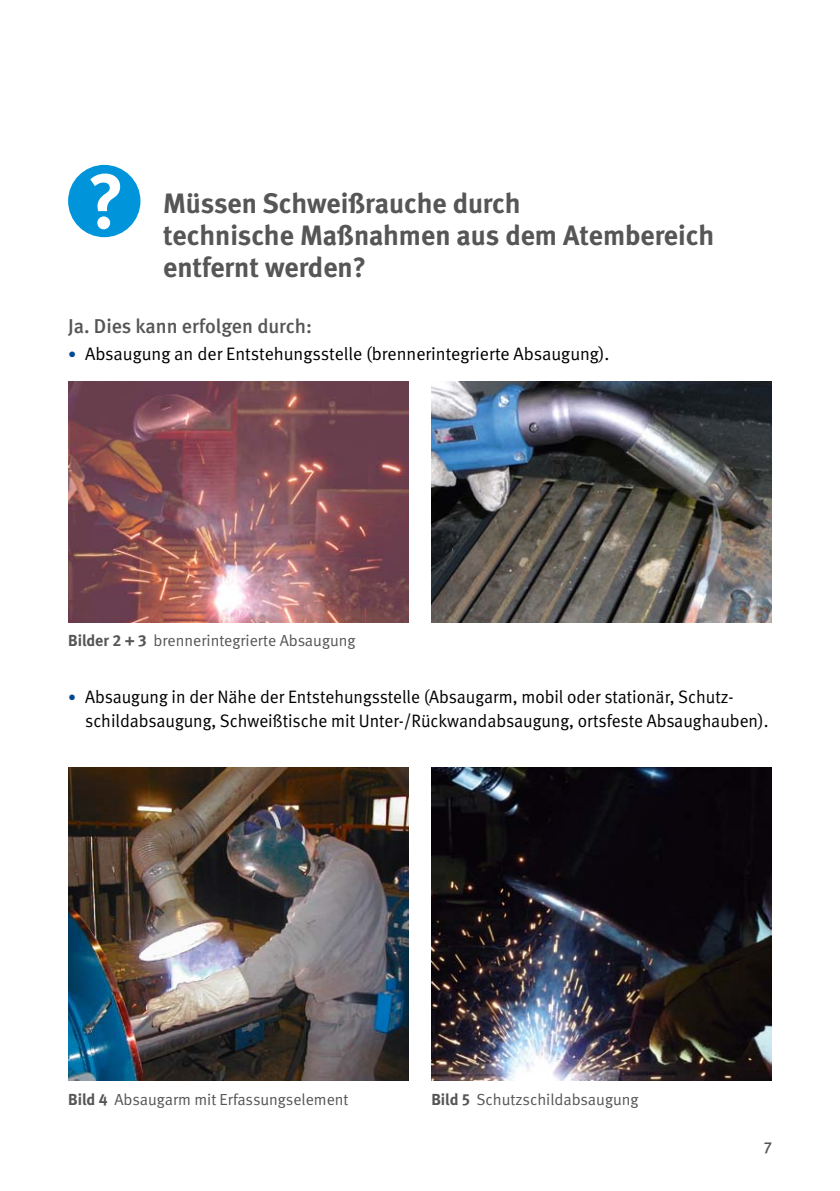
<style>
.page{position:relative;width:840px;height:1191px;background:#fff}
.page>*{position:absolute;margin:0;border:0;box-sizing:border-box;transform-origin:0 0}
.t1{font:700 28px/32px "DGUV Meta";color:#565656}
.t2{font:500 20px "DGUV Meta";color:#565656}
.t3{font:18px/24.2px "DGUV Meta";color:#000}
.t4{font:16px "DGUV Meta";color:#565656}
.t5{font:500 16px "DGUV Meta";color:#565656}
.s1{font-size:16px;color:#004993}
.s2{font-weight:700}
</style>
<div class="page">
<svg style="left:68px;top:165px;width:72px;height:72px"></svg>
<img style="left:431px;top:767px;width:340px;height:313px">
<img style="left:68px;top:767px;width:340px;height:313px">
<img style="left:68px;top:382px;width:340px;height:241px">
<img style="left:431px;top:382px;width:340px;height:240px">
<h1 class="t1" style="left:163px;top:188px;width:552px">Müssen Schweißrauche durch<br>technische Maßnahmen aus dem Atembereich entfernt werden?</h1>
<p class="t2" style="left:68px;top:315px;width:245px">Ja. Dies kann erfolgen durch:</p>
<p class="t3" style="left:68px;top:342px;width:542px"><span class="s1">•</span> Absaugung an der Entstehungsstelle (brennerintegrierte Absaugung).</p>
<p class="t4" style="left:68px;top:631px;width:289px"><span class="s2">Bilder 2 + 3</span> brennerintegrierte Absaugung</p>
<p class="t3" style="left:85px;top:685px;width:684px;text-indent:-17px"><span class="s1">•</span> Absaugung in der Nähe der Entstehungsstelle (Absaugarm, mobil oder stationär, Schutz&shy;schildabsaugung, Schweißtische mit Unter-/Rückwandabsaugung, ortsfeste Absaughauben).</p>
<p class="t4" style="left:68px;top:1089px;width:282px"><span class="s2">Bild 4</span> Absaugarm mit Erfassungselement</p>
<p class="t4" style="left:431px;top:1089px;width:208px"><span class="s2">Bild 5</span> Schutzschildabsaugung</p>
<p class="t5" style="left:763px;top:1137px;width:10px">7</p>
</div>
